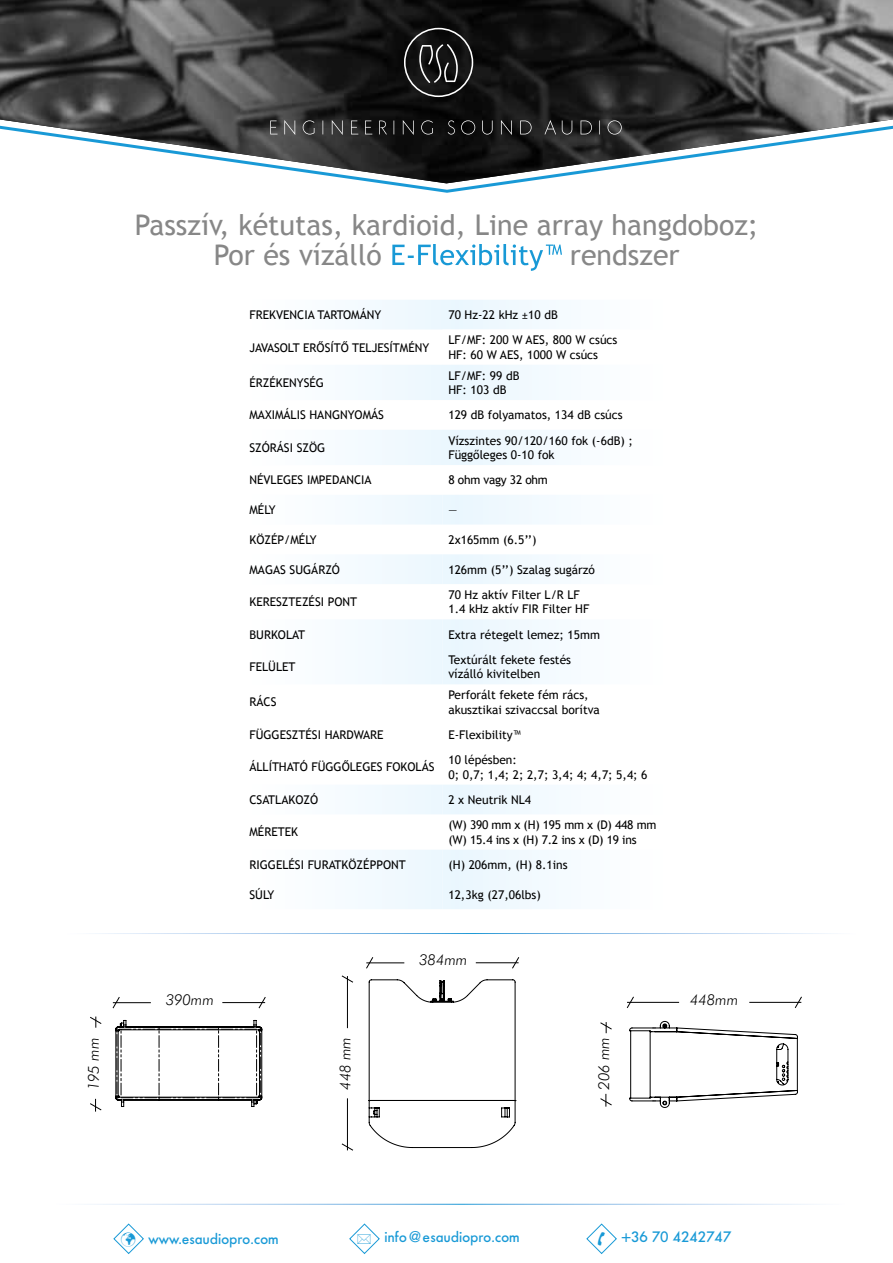
<style>
.page{position:relative;width:893px;height:1263px;background:#fff}
.page>*{position:absolute;margin:0;border:0;box-sizing:border-box;transform-origin:0 0}
.t1{font:28.5px/30px "Trebuchet MS";color:#878787;text-align:center}
.t2{font:15px "Fut Med";letter-spacing:.03em;color:#1899d6}
.t3{font:italic 15px "Futura Lt HU Light";color:#000}
.t4{font:12px/14.4px "Trebuchet MS";color:#000}
.t5{font:12px/14.4px "Trebuchet MS";letter-spacing:-.02em;color:#000}
.s1{color:#fff}
</style>
<div class="page">
<img style="left:0;top:0;width:893px;height:183px">
<svg style="left:404px;top:28px;width:69px;height:69px;background:#2f2f2f"></svg>
<svg style="left:270px;top:120px;width:352px;height:15px;background:#333"></svg>
<svg style="left:113px;top:1223px;width:31px;height:31px"></svg>
<svg style="left:115px;top:1020px;width:147px;height:87px"></svg>
<svg style="left:369px;top:979px;width:146px;height:169px"></svg>
<svg style="left:629px;top:1021px;width:169px;height:87px"></svg>
<svg style="left:366px;top:957px;width:7px;height:12px"></svg>
<svg style="left:512px;top:957px;width:7px;height:12px"></svg>
<hr style="left:366px;top:962px;width:38px;height:1px;background:#000">
<hr style="left:476px;top:962px;width:43px;height:1px;background:#000">
<svg style="left:627px;top:996px;width:7px;height:12px"></svg>
<svg style="left:794px;top:996px;width:8px;height:12px"></svg>
<hr style="left:627px;top:1002px;width:52px;height:1px;background:#000">
<hr style="left:749px;top:1002px;width:52px;height:1px;background:#000">
<svg style="left:600px;top:1094px;width:12px;height:12px"></svg>
<svg style="left:600px;top:1022px;width:12px;height:11px"></svg>
<svg style="left:341px;top:1143px;width:13px;height:8px"></svg>
<svg style="left:341px;top:975px;width:13px;height:8px"></svg>
<hr style="left:347px;top:1098px;width:1px;height:52px;background:#000">
<hr style="left:347px;top:976px;width:1px;height:52px;background:#000">
<svg style="left:112px;top:997px;width:8px;height:12px"></svg>
<svg style="left:258px;top:997px;width:8px;height:12px"></svg>
<hr style="left:113px;top:1002px;width:38px;height:1px;background:#000">
<hr style="left:222px;top:1002px;width:43px;height:1px;background:#000">
<svg style="left:90px;top:1099px;width:12px;height:12px"></svg>
<svg style="left:90px;top:1016px;width:12px;height:12px"></svg>
<svg style="left:355px;top:300px;width:204px;height:609px"></svg>
<svg style="left:355px;top:329px;width:204px;height:166px"></svg>
<svg style="left:442px;top:495px;width:117px;height:414px"></svg>
<svg style="left:349px;top:1223px;width:31px;height:31px"></svg>
<svg style="left:586px;top:1223px;width:31px;height:31px"></svg>
<p class="t3" style="left:84px;top:1090px;width:54px;rotate:-90deg">195 mm</p>
<h1 class="t1" style="left:135px;top:210px;width:625px">Passzív, kétutas, kardioid, Line array hangdoboz;<br>Por és vízálló <span class="s1">E-Flexibility™</span> rendszer</h1>
<p class="t4" style="left:249px;top:308px;width:133px">FREKVENCIA TARTOMÁNY</p>
<p class="t4" style="left:448px;top:308px;width:111px">70 Hz-22 kHz ±10 dB</p>
<p class="t4" style="left:249px;top:340px;width:181px">JAVASOLT ERŐSÍTŐ TELJESÍTMÉNY</p>
<p class="t4" style="left:448px;top:333px;width:170px">LF/MF: 200 W AES, 800 W csúcs<br>HF: 60 W AES, 1000 W csúcs</p>
<p class="t4" style="left:249px;top:375px;width:76px">ÉRZÉKENYSÉG</p>
<p class="t4" style="left:448px;top:368px;width:73px">LF/MF: 99 dB<br>HF: 103 dB</p>
<p class="t4" style="left:249px;top:408px;width:136px">MAXIMÁLIS HANGNYOMÁS</p>
<p class="t4" style="left:448px;top:408px;width:176px">129 dB folyamatos, 134 dB csúcs</p>
<p class="t4" style="left:249px;top:440px;width:77px">SZÓRÁSI SZÖG</p>
<p class="t4" style="left:448px;top:433px;width:186px">Vízszintes 90/120/160 fok (-6dB) ;<br>Függőleges 0-10 fok</p>
<p class="t4" style="left:249px;top:473px;width:124px">NÉVLEGES IMPEDANCIA</p>
<p class="t5" style="left:448px;top:473px;width:101px">8 ohm vagy 32 ohm</p>
<p class="t4" style="left:249px;top:503px;width:28px">MÉLY</p>
<p class="t4" style="left:448px;top:503px;width:10px">—</p>
<p class="t4" style="left:249px;top:533px;width:69px">KÖZÉP/MÉLY</p>
<p class="t4" style="left:448px;top:533px;width:90px">2x165mm (6.5’’)</p>
<p class="t4" style="left:249px;top:562px;width:92px">MAGAS SUGÁRZÓ</p>
<p class="t4" style="left:448px;top:562px;width:148px">126mm (5’’) Szalag sugárzó</p>
<p class="t4" style="left:249px;top:595px;width:109px">KERESZTEZÉSI PONT</p>
<p class="t4" style="left:448px;top:588px;width:143px">70 Hz aktív Filter L/R LF<br>1.4 kHz aktív FIR Filter HF</p>
<p class="t4" style="left:249px;top:627px;width:57px">BURKOLAT</p>
<p class="t4" style="left:448px;top:627px;width:153px">Extra rétegelt lemez; 15mm</p>
<p class="t4" style="left:249px;top:660px;width:48px">FELÜLET</p>
<p class="t4" style="left:448px;top:653px;width:124px">Textúrált fekete festés vízálló kivitelben</p>
<p class="t4" style="left:249px;top:695px;width:29px">RÁCS</p>
<p class="t4" style="left:448px;top:688px;width:153px">Perforált fekete fém rács, akusztikai szivaccsal borítva</p>
<p class="t4" style="left:249px;top:728px;width:136px">FÜGGESZTÉSI HARDWARE</p>
<p class="t4" style="left:448px;top:728px;width:74px">E-Flexibility™</p>
<p class="t4" style="left:249px;top:760px;width:187px">ÁLLÍTHATÓ FÜGGŐLEGES FOKOLÁS</p>
<p class="t4" style="left:448px;top:753px;width:201px">10 lépésben:<br>0; 0,7; 1,4; 2; 2,7; 3,4; 4; 4,7; 5,4; 6</p>
<p class="t4" style="left:249px;top:793px;width:70px">CSATLAKOZÓ</p>
<p class="t4" style="left:448px;top:793px;width:84px">2 x Neutrik NL4</p>
<p class="t4" style="left:249px;top:825px;width:50px">MÉRETEK</p>
<p class="t5" style="left:448px;top:818px;width:209px">(W) 390 mm x (H) 195 mm x (D) 448 mm (W) 15.4 ins x (H) 7.2 ins x (D) 19 ins</p>
<p class="t4" style="left:249px;top:858px;width:158px">RIGGELÉSI FURATKÖZÉPPONT</p>
<p class="t4" style="left:448px;top:858px;width:121px">(H) 206mm, (H) 8.1ins</p>
<p class="t4" style="left:249px;top:887px;width:26px">SÚLY</p>
<p class="t4" style="left:448px;top:887px;width:94px">12,3kg (27,06lbs)</p>
<p class="t3" style="left:166px;top:990px;width:50px">390mm</p>
<p class="t3" style="left:419px;top:950px;width:50px">384mm</p>
<p class="t3" style="left:336px;top:1089px;width:54px;rotate:-90deg">448 mm</p>
<p class="t3" style="left:595px;top:1090px;width:54px;rotate:-90deg">206 mm</p>
<p class="t3" style="left:690px;top:991px;width:50px">448mm</p>
<p class="t2" style="left:121px;top:1230px;width:160px">✓ www.esaudiopro.com</p>
<p class="t2" style="left:385px;top:1228px;width:136px">info@esaudiopro.com</p>
<p class="t2" style="left:622px;top:1228px;width:111px">+36 70 4242747</p>
</div>
